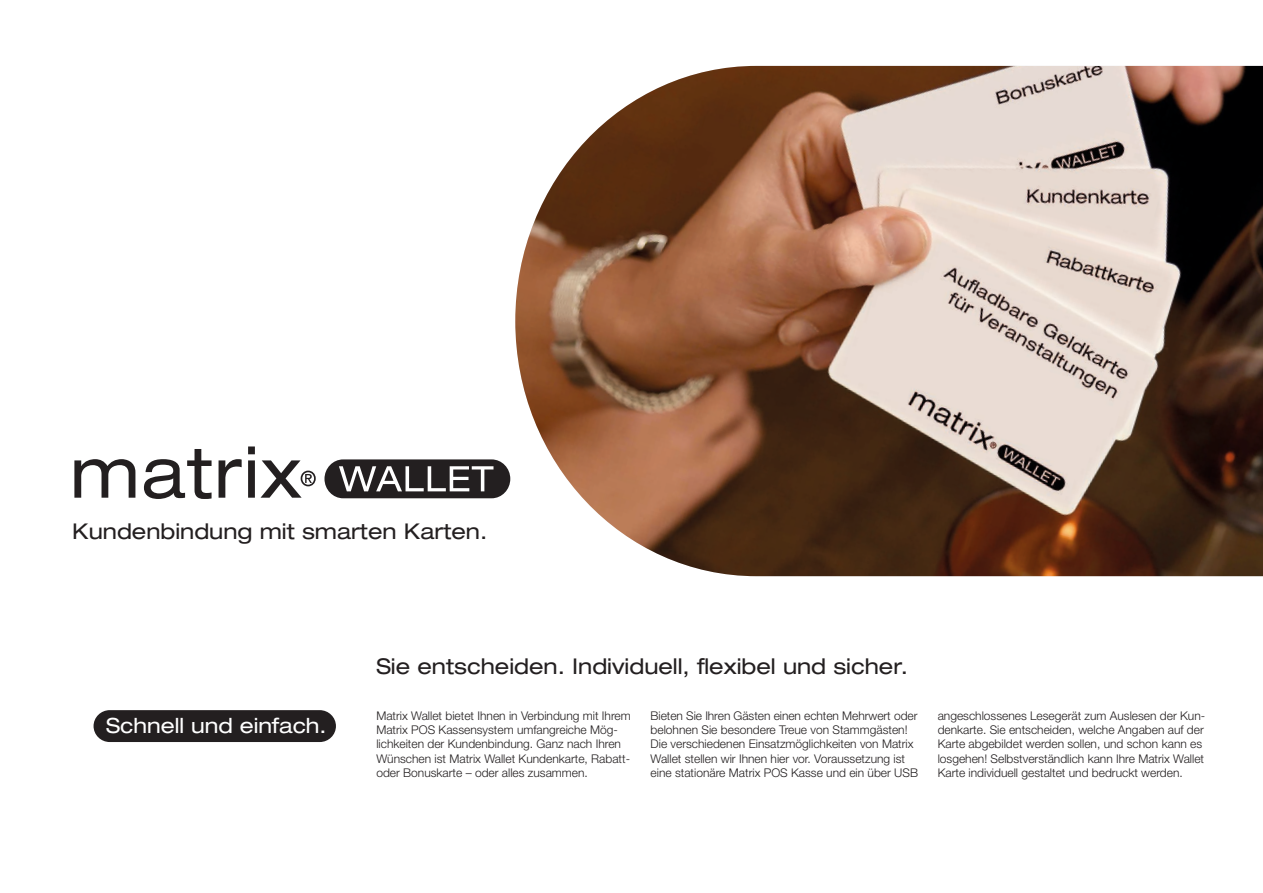
<style>
.page{position:relative;width:1263px;height:893px;background:#fff}
.page>*{position:absolute;margin:0;border:0;box-sizing:border-box;transform-origin:0 0}
.t1{font:expanded 21.75px "Helvetica Neue";color:#231f20}
.t2{font:expanded 21px "Helvetica Neue";color:#fff}
.t3{font:300 12px/14.4px "Helvetica Neue LT";color:#231f20}
</style>
<div class="page">
<img style="left:515px;top:66px;width:748px;height:510px">
<div style="left:94px;top:710px;width:242px;height:32px;background:#231f20;border-radius:16px"></div>
<svg style="left:74px;top:446px;width:436px;height:53px"></svg>
<p class="t1" style="left:72px;top:518px;width:416px">Kundenbindung mit smarten Karten.</p>
<p class="t2" style="left:106px;top:712px;width:222px">Schnell und einfach.</p>
<p class="t1" style="left:376px;top:653px;width:533px">Sie entscheiden. Individuell, flexibel und sicher.</p>
<p class="t3" style="left:376px;top:708px;width:256px">Matrix Wallet bietet Ihnen in Verbindung mit Ihrem<br>Matrix POS Kassensystem umfangreiche Mög-</p>
<p class="t3" style="left:376px;top:737px;width:246px">lichkeiten der Kundenbindung. Ganz nach Ihren</p>
<p class="t3" style="left:376px;top:751px;width:255px">Wünschen ist Matrix Wallet Kundenkarte, Rabatt-</p>
<p class="t3" style="left:376px;top:765px;width:213px">oder Bonuskarte – oder alles zusammen.</p>
<p class="t3" style="left:651px;top:708px;width:269px">Bieten Sie Ihren Gästen einen echten Mehrwert oder belohnen Sie besondere Treue von Stammgästen!<br>Die verschiedenen Einsatzmöglichkeiten von Matrix Wallet stellen wir Ihnen hier vor. Voraussetzung ist eine stationäre Matrix POS Kasse und ein über USB</p>
<p class="t3" style="left:938px;top:708px;width:269px">angeschlossenes Lesegerät zum Auslesen der Kun&shy;denkarte. Sie entscheiden, welche Angaben auf der Karte abgebildet werden sollen, und schon kann es losgehen! Selbstverständlich kann Ihre Matrix Wallet Karte individuell gestaltet und bedruckt werden.</p>
</div>
